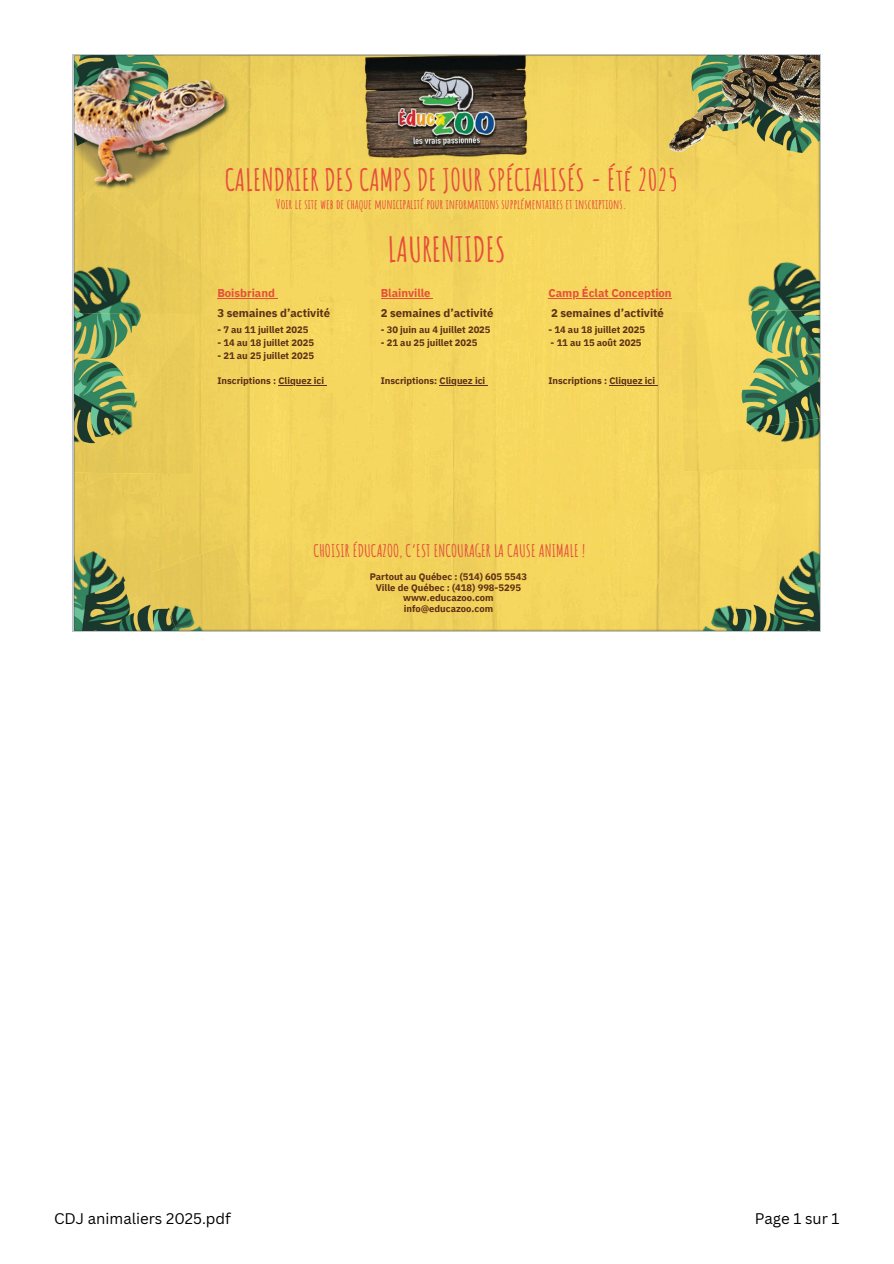
<style>
.page{position:relative;width:894px;height:1264px;background:#fff}
.page>*{position:absolute;margin:0;border:0;box-sizing:border-box;transform-origin:0 0}
.t1{font:700 33.9px "Amatic SC";color:#e74d3c}
.t2{font:700 30.15px "Amatic SC";color:#e74d3c}
.t3{font:700 16.95px "Amatic SC";color:#e64e3b}
.t4{font:15px "Canva Sans";color:#000}
.t5{font:700 13.2px "Amatic SC";color:#e74d3c}
.t6{font:700 11.25px/19.8px "IBM Plex Sans";color:#5e2e15}
.t7{font:700 11.25px/19.8px "IBM Plex Sans";color:#e64e3b}
.t8{font:700 9.45px "IBM Plex Sans";color:#5e2e15}
.t9{font:700 9.45px/10.6px "IBM Plex Sans";color:#5f2e14;text-align:center}
.s1{color:#e64e3b}
.s2{color:#5e2e15}
</style>
<div class="page">
<svg style="left:73px;top:54px;width:747px;height:577px;background:#d9c25b"></svg>
<p class="t2" style="left:225px;top:160px;width:454px">CALENDRIER DES CAMPS DE JOUR SPÉCIALISÉS - Été 2025</p>
<p class="t5" style="left:276px;top:196px;width:351px">Voir le site web de chaque municipalité pour informations supplémentaires et inscriptions.</p>
<p class="t6" style="left:217px;top:283px;width:114px"><span class="s1">Boisbriand<br></span>3 semaines d’activité</p>
<p class="t8" style="left:217px;top:323px;width:92px">- 7 au 11 juillet 2025</p>
<p class="t8" style="left:217px;top:336px;width:98px">- 14 au 18 juillet 2025</p>
<p class="t8" style="left:217px;top:349px;width:98px">- 21 au 25 juillet 2025</p>
<p class="t8" style="left:217px;top:374px;width:108px">Inscriptions : Cliquez ici</p>
<p class="t1" style="left:388px;top:227px;width:119px">LAURENTIDES</p>
<p class="t7" style="left:380px;top:283px;width:51px">Blainville</p>
<p class="t6" style="left:380px;top:303px;width:114px">2 semaines d’activité</p>
<p class="t8" style="left:380px;top:323px;width:111px">- 30 juin au 4 juillet 2025</p>
<p class="t8" style="left:380px;top:336px;width:98px">- 21 au 25 juillet 2025</p>
<p class="t8" style="left:380px;top:374px;width:106px">Inscriptions: Cliquez ici</p>
<p class="t7" style="left:548px;top:283px;width:125px">Camp Éclat Conception<br><span class="s2">2 semaines d’activité</span></p>
<p class="t8" style="left:548px;top:323px;width:98px">- 14 au 18 juillet 2025</p>
<p class="t8" style="left:550px;top:336px;width:92px">- 11 au 15 août 2025</p>
<p class="t8" style="left:548px;top:374px;width:108px">Inscriptions : Cliquez ici</p>
<p class="t3" style="left:313px;top:539px;width:273px">CHOISIR ÉDUCAZOO, C’EST ENCOURAGER LA CAUSE ANIMALE !</p>
<p class="t9" style="left:369px;top:571px;width:159px">Partout au Québec : (514) 605 5543<br>Ville de Québec : (418) 998-5295 www.educazoo.com info@educazoo.com</p>
<p class="t4" style="left:54px;top:1207px;width:178px">CDJ animaliers 2025.pdf</p>
<p class="t4" style="left:754px;top:1207px;width:86px">Page 1 sur 1</p>
</div>
